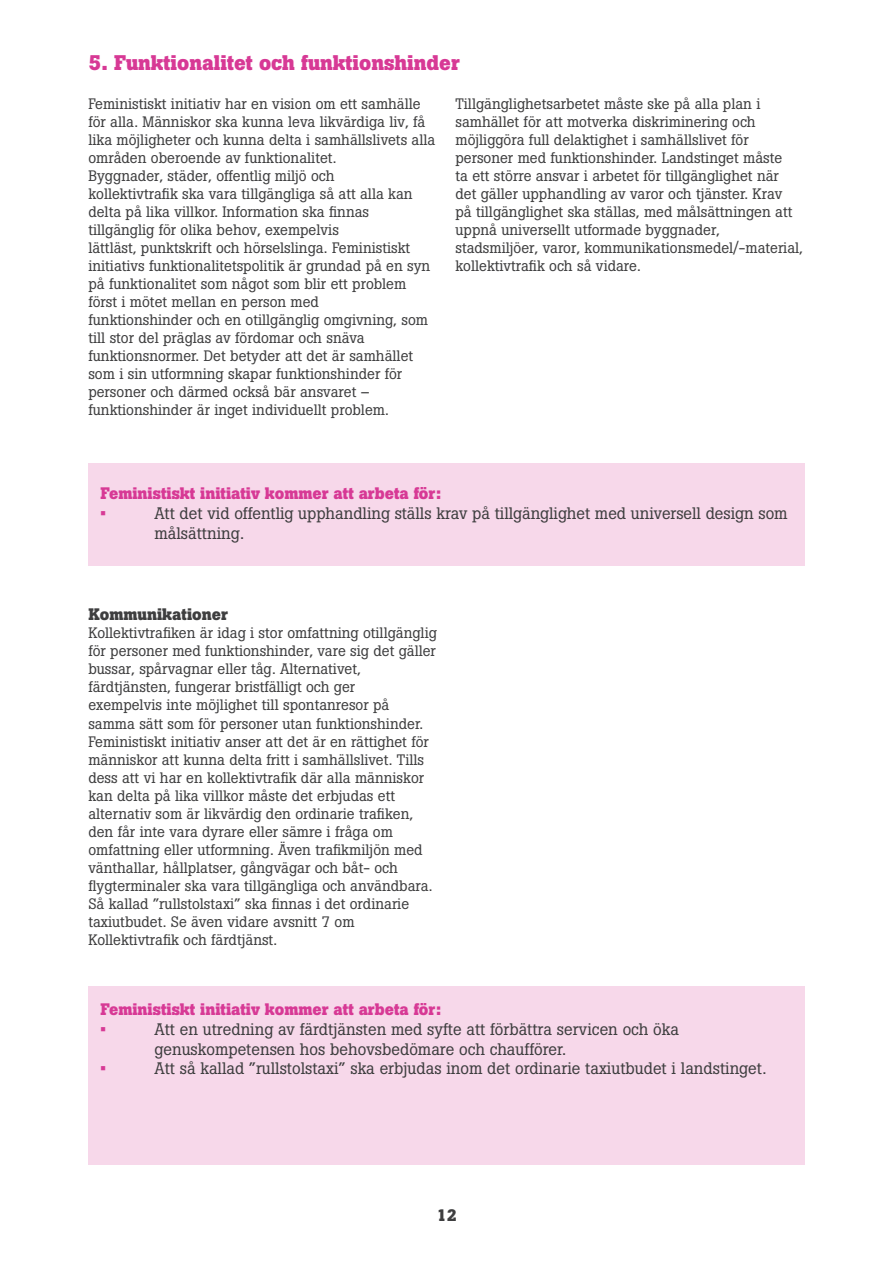
<style>
.page{position:relative;width:893px;height:1263px;background:#fff}
.page>*{position:absolute;margin:0;border:0;box-sizing:border-box;transform-origin:0 0}
.t1{font:700 21px "Boton BQ";color:#d73995}
.t2{font:16.5px/19.8px "Boton BQ";color:#3e3e3f}
.t3{font:700 16.5px "Boton BQ";color:#d73995}
.t4{font:700 16.5px "Boton BQ";color:#3e3e3f}
.t5{font:15px/18px "Boton BQ";color:#3e3e3f}
</style>
<div class="page">
<div style="left:88px;top:463px;width:717px;height:103px;background:#f7d8ea"></div>
<div style="left:88px;top:986px;width:717px;height:179px;background:#f7d8ea"></div>
<p class="t1" style="left:88px;top:50px;width:373px">5. Funktionalitet och funktionshinder</p>
<p class="t5" style="left:455px;top:95px;width:306px">Tillgänglighetsarbetet måste ske på alla plan i</p>
<p class="t5" style="left:455px;top:113px;width:302px">samhället för att motverka diskriminering och</p>
<p class="t5" style="left:455px;top:131px;width:295px">möjliggöra full delaktighet i samhällslivet för</p>
<p class="t5" style="left:455px;top:149px;width:338px">personer med funktionshinder. Landstinget måste ta ett större ansvar i arbetet för tillgänglighet när det gäller upphandling av varor och tjänster. Krav på tillgänglighet ska ställas, med målsättningen att uppnå universellt utformade byggnader,</p>
<p class="t5" style="left:455px;top:239px;width:349px">stadsmiljöer, varor, kommunikationsmedel/-material, kollektivtrafik och så vidare.</p>
<p class="t5" style="left:88px;top:95px;width:348px">Feministiskt initiativ har en vision om ett samhälle för alla. Människor ska kunna leva likvärdiga liv, få lika möjligheter och kunna delta i samhällslivets alla områden oberoende av funktionalitet.</p>
<p class="t5" style="left:88px;top:167px;width:248px">Byggnader, städer, offentlig miljö och</p>
<p class="t5" style="left:88px;top:185px;width:326px">kollektivtrafik ska vara tillgängliga så att alla kan delta på lika villkor. Information ska finnas</p>
<p class="t5" style="left:88px;top:221px;width:252px">tillgänglig för olika behov, exempelvis</p>
<p class="t5" style="left:88px;top:239px;width:343px">lättläst, punktskrift och hörselslinga. Feministiskt initiativs funktionalitetspolitik är grundad på en syn på funktionalitet som något som blir ett problem först i mötet mellan en person med</p>
<p class="t5" style="left:88px;top:311px;width:341px">funktionshinder och en otillgänglig omgivning, som till stor del präglas av fördomar och snäva</p>
<p class="t5" style="left:88px;top:347px;width:326px">funktionsnormer. Det betyder att det är samhället som i sin utformning skapar funktionshinder för</p>
<p class="t5" style="left:88px;top:383px;width:283px">personer och därmed också bär ansvaret –</p>
<p class="t5" style="left:88px;top:401px;width:302px">funktionshinder är inget individuellt problem.</p>
<p class="t3" style="left:100px;top:484px;width:342px">Feministiskt initiativ kommer att arbeta för:</p>
<p class="t3" style="left:100px;top:504px;width:7px">•</p>
<p class="t2" style="left:155px;top:503px;width:635px">Att det vid offentlig upphandling ställs krav på tillgänglighet med universell design som målsättning.</p>
<p class="t4" style="left:88px;top:605px;width:141px">Kommunikationer</p>
<p class="t5" style="left:88px;top:624px;width:350px;text-align:justify">Kollektivtrafiken är idag i stor omfattning otillgänglig för personer med funktionshinder, vare sig det gäller bussar, spårvagnar eller tåg. Alternativet,</p>
<p class="t5" style="left:88px;top:678px;width:268px">färdtjänsten, fungerar bristfälligt och ger</p>
<p class="t5" style="left:88px;top:696px;width:342px">exempelvis inte möjlighet till spontanresor på samma sätt som för personer utan funktionshinder.<br>Feministiskt initiativ anser att det är en rättighet för människor att kunna delta fritt i samhällslivet. Tills dess att vi har en kollektivtrafik där alla människor kan delta på lika villkor måste det erbjudas ett</p>
<p class="t5" style="left:88px;top:804px;width:346px">alternativ som är likvärdig den ordinarie trafiken, den får inte vara dyrare eller sämre i fråga om omfattning eller utformning. Även trafikmiljön med vänthallar, hållplatser, gångvägar och båt- och flygterminaler ska vara tillgängliga och användbara.<br>Så kallad ”rullstolstaxi” ska finnas i det ordinarie taxiutbudet. Se även vidare avsnitt 7 om</p>
<p class="t5" style="left:88px;top:930px;width:190px">Kollektivtrafik och färdtjänst.</p>
<p class="t3" style="left:100px;top:999px;width:342px">Feministiskt initiativ kommer att arbeta för:</p>
<p class="t3" style="left:100px;top:1019px;width:7px">•</p>
<p class="t2" style="left:155px;top:1019px;width:526px">Att en utredning av färdtjänsten med syfte att förbättra servicen och öka</p>
<p class="t2" style="left:155px;top:1039px;width:413px">genuskompetensen hos behovsbedömare och chaufförer.</p>
<p class="t3" style="left:100px;top:1059px;width:7px">•</p>
<p class="t2" style="left:154px;top:1058px;width:613px">Att så kallad ”rullstolstaxi” ska erbjudas inom det ordinarie taxiutbudet i landstinget.</p>
<p class="t4" style="left:436px;top:1206px;width:22px">12</p>
</div>
